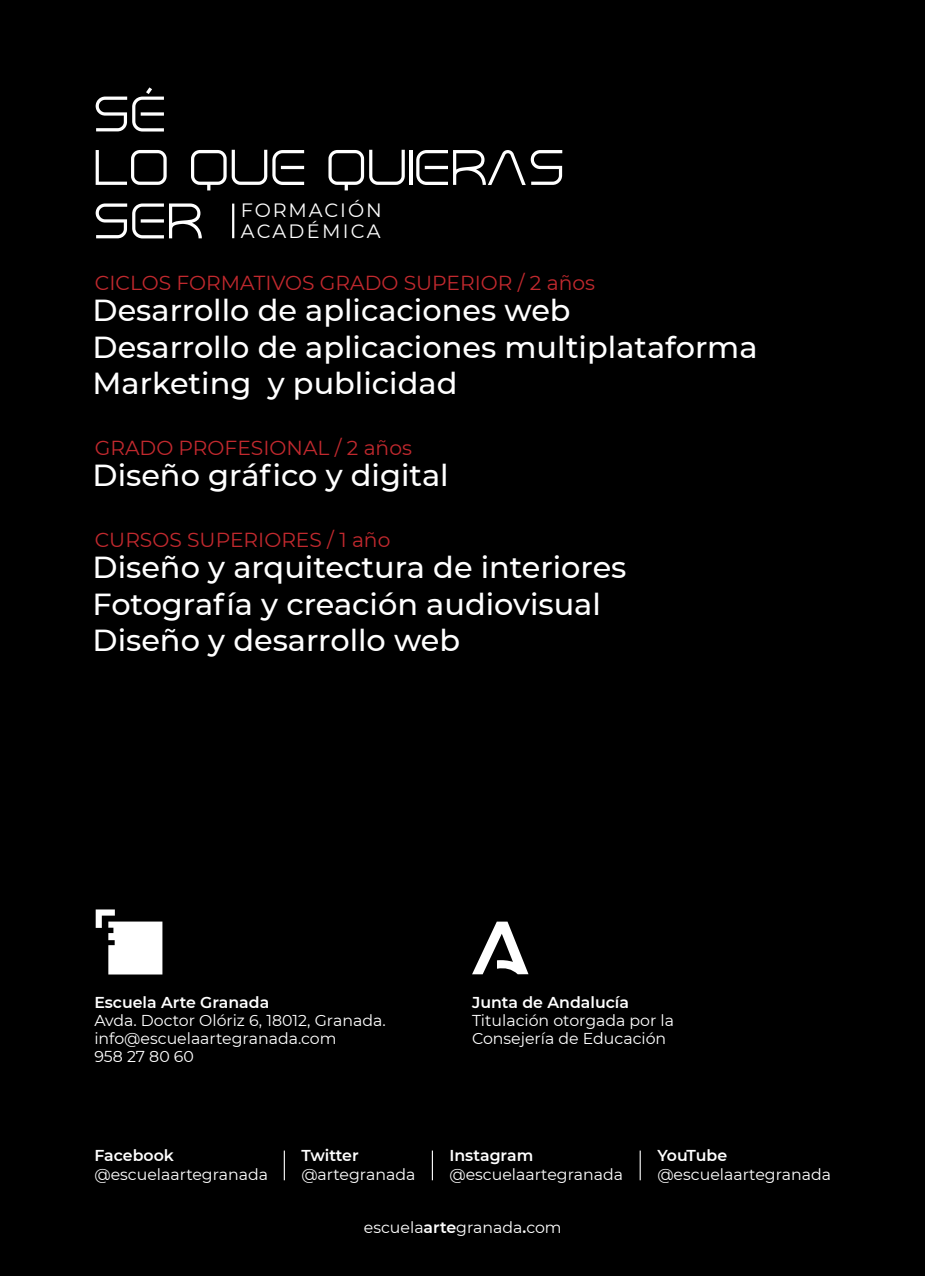
<style>
.page{position:relative;width:925px;height:1276px;background:#000}
.page>*{position:absolute;margin:0;border:0;box-sizing:border-box;transform-origin:0 0}
.t1{font:52.65px/53.6px "Stange";color:#fff}
.t2{font:500 30.38px/36.4px "Montserrat";color:#fff}
.t3{font:20.25px "Montserrat";color:#c1292e}
.t4{font:19.35px/20.2px "Montserrat";letter-spacing:.1em;color:#fff}
.t5{font:15.75px/18px "Montserrat";color:#fff}
.t6{font:600 15.75px "Montserrat";color:#fff}
.s1{font-weight:600}
</style>
<div class="page">
<svg style="left:472px;top:921px;width:56px;height:53px"></svg>
<svg style="left:96px;top:909px;width:66px;height:65px"></svg>
<hr style="left:232px;top:204px;width:2px;height:34px;background:#fff">
<hr style="left:284px;top:1150px;width:1px;height:30px;background:#fff">
<hr style="left:432px;top:1150px;width:1px;height:30px;background:#fff">
<hr style="left:640px;top:1150px;width:1px;height:30px;background:#fff">
<h1 class="t1" style="left:93px;top:88px;width:473px">SÉ<br>LO QUE QUIERAS<br>SER</h1>
<p class="t4" style="left:241px;top:200px;width:143px">FORMACIÓN<br>ACADÉMICA</p>
<p class="t3" style="left:95px;top:269px;width:502px">CICLOS FORMATIVOS GRADO SUPERIOR / 2 años</p>
<h2 class="t2" style="left:93px;top:291px;width:666px">Desarrollo de aplicaciones web<br>Desarrollo de aplicaciones multiplataforma<br>Marketing y publicidad</h2>
<p class="t3" style="left:95px;top:434px;width:319px">GRADO PROFESIONAL / 2 años</p>
<h2 class="t2" style="left:93px;top:456px;width:358px">Diseño gráfico y digital</h2>
<p class="t3" style="left:95px;top:526px;width:297px">CURSOS SUPERIORES / 1 año</p>
<h2 class="t2" style="left:93px;top:548px;width:535px">Diseño y arquitectura de interiores<br>Fotografía y creación audiovisual<br>Diseño y desarrollo web</h2>
<p class="t6" style="left:94px;top:991px;width:176px">Escuela Arte Granada</p>
<p class="t5" style="left:94px;top:1011px;width:293px">Avda. Doctor Olóriz 6, 18012, Granada. info@escuelaartegranada.com<br>958 27 80 60</p>
<p class="t6" style="left:472px;top:991px;width:158px">Junta de Andalucía</p>
<p class="t5" style="left:472px;top:1011px;width:204px">Titulación otorgada por la<br>Consejería de Educación</p>
<p class="t6" style="left:94px;top:1144px;width:81px">Facebook</p>
<p class="t5" style="left:94px;top:1165px;width:175px">@escuelaartegranada</p>
<p class="t6" style="left:301px;top:1144px;width:59px">Twitter</p>
<p class="t5" style="left:301px;top:1165px;width:115px">@artegranada</p>
<p class="t6" style="left:449px;top:1144px;width:85px">Instagram</p>
<p class="t5" style="left:449px;top:1165px;width:175px">@escuelaartegranada</p>
<p class="t6" style="left:657px;top:1144px;width:71px">YouTube</p>
<p class="t5" style="left:657px;top:1165px;width:175px">@escuelaartegranada</p>
<p class="t5" style="left:364px;top:1217px;width:199px">escuela<span class="s1">arte</span>granada<span class="s1">.</span>com</p>
</div>
